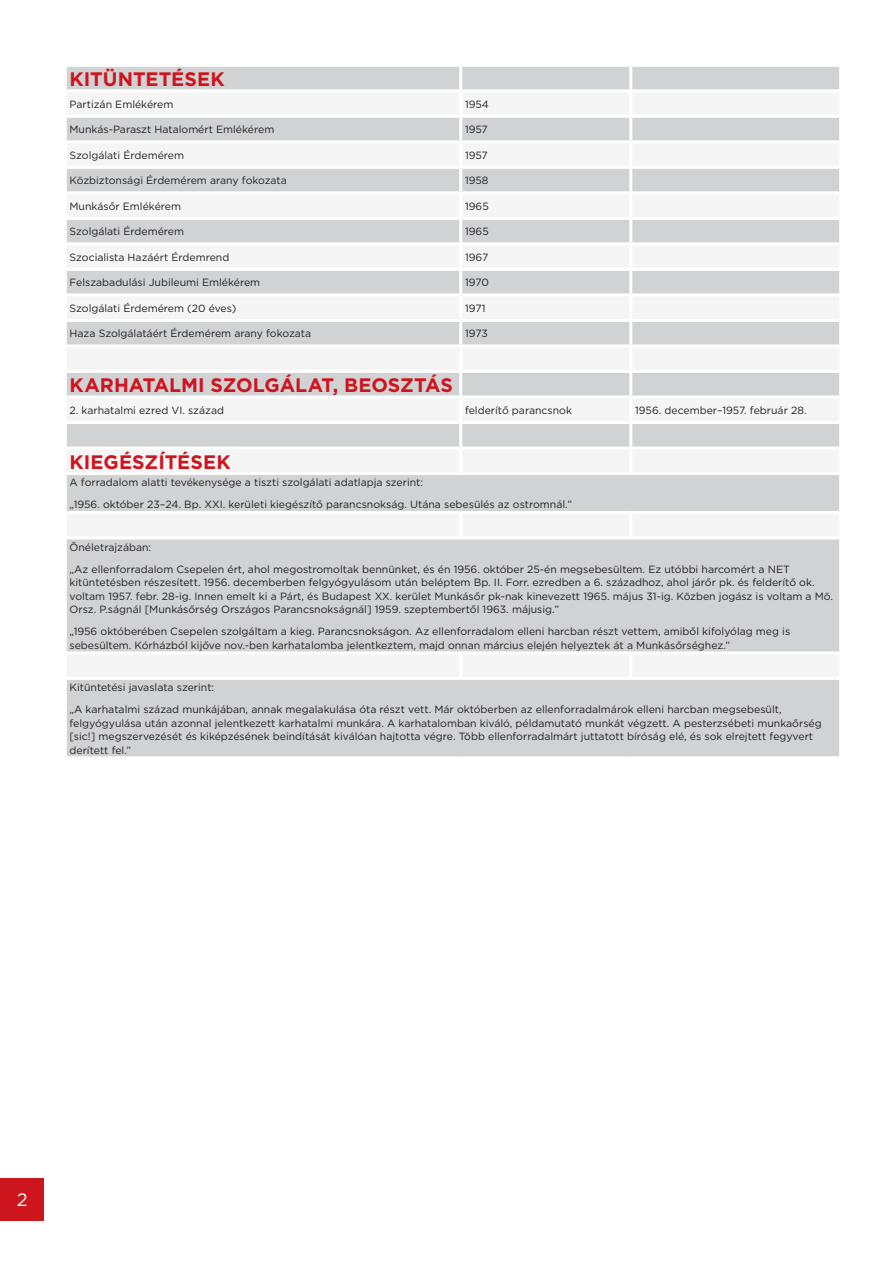
<style>
.page{position:relative;width:893px;height:1263px;background:#fff}
.page>*{position:absolute;margin:0;border:0;box-sizing:border-box;transform-origin:0 0}
.cím{font:700 19.5px "Gotham";color:#cd151d}
.t1{font:18px "Gotham";color:#fff}
.t2{font:10.5px/13.5px "Gotham";color:#231f20}
</style>
<div class="page">
<div style="left:0;top:1178px;width:44px;height:42px;background:#cd151d"></div>
<div style="left:67px;top:67px;width:772px;height:689px;background:#d1d2d4"></div>
<svg style="left:67px;top:92px;width:772px;height:585px;fill:#d1d2d4"></svg>
<hr style="left:459px;top:67px;width:3px;height:22px;background:#fff">
<hr style="left:629px;top:67px;width:3px;height:22px;background:#fff">
<hr style="left:64px;top:89px;width:397px;height:3px;background:#fff">
<hr style="left:461px;top:89px;width:170px;height:3px;background:#fff">
<hr style="left:459px;top:92px;width:3px;height:23px;background:#fff">
<hr style="left:631px;top:89px;width:208px;height:3px;background:#fff">
<hr style="left:629px;top:92px;width:3px;height:23px;background:#fff">
<hr style="left:64px;top:115px;width:397px;height:3px;background:#fff">
<hr style="left:461px;top:115px;width:170px;height:3px;background:#fff">
<hr style="left:459px;top:118px;width:3px;height:22px;background:#fff">
<hr style="left:631px;top:115px;width:208px;height:3px;background:#fff">
<hr style="left:629px;top:118px;width:3px;height:22px;background:#fff">
<hr style="left:64px;top:140px;width:397px;height:3px;background:#fff">
<hr style="left:461px;top:140px;width:170px;height:3px;background:#fff">
<hr style="left:459px;top:143px;width:3px;height:23px;background:#fff">
<hr style="left:631px;top:140px;width:208px;height:3px;background:#fff">
<hr style="left:629px;top:143px;width:3px;height:23px;background:#fff">
<hr style="left:64px;top:166px;width:397px;height:3px;background:#fff">
<hr style="left:461px;top:166px;width:170px;height:3px;background:#fff">
<hr style="left:459px;top:169px;width:3px;height:22px;background:#fff">
<hr style="left:631px;top:166px;width:208px;height:3px;background:#fff">
<hr style="left:629px;top:169px;width:3px;height:22px;background:#fff">
<hr style="left:64px;top:191px;width:397px;height:3px;background:#fff">
<hr style="left:461px;top:191px;width:170px;height:3px;background:#fff">
<hr style="left:459px;top:194px;width:3px;height:23px;background:#fff">
<hr style="left:631px;top:191px;width:208px;height:3px;background:#fff">
<hr style="left:629px;top:194px;width:3px;height:23px;background:#fff">
<hr style="left:64px;top:217px;width:397px;height:3px;background:#fff">
<hr style="left:461px;top:217px;width:170px;height:3px;background:#fff">
<hr style="left:459px;top:220px;width:3px;height:22px;background:#fff">
<hr style="left:631px;top:217px;width:208px;height:3px;background:#fff">
<hr style="left:629px;top:220px;width:3px;height:22px;background:#fff">
<hr style="left:64px;top:242px;width:397px;height:3px;background:#fff">
<hr style="left:461px;top:242px;width:170px;height:3px;background:#fff">
<hr style="left:459px;top:245px;width:3px;height:23px;background:#fff">
<hr style="left:631px;top:242px;width:208px;height:3px;background:#fff">
<hr style="left:629px;top:245px;width:3px;height:23px;background:#fff">
<hr style="left:64px;top:268px;width:397px;height:3px;background:#fff">
<hr style="left:461px;top:268px;width:170px;height:3px;background:#fff">
<hr style="left:459px;top:271px;width:3px;height:22px;background:#fff">
<hr style="left:631px;top:268px;width:208px;height:3px;background:#fff">
<hr style="left:629px;top:271px;width:3px;height:22px;background:#fff">
<hr style="left:64px;top:293px;width:397px;height:3px;background:#fff">
<hr style="left:461px;top:293px;width:170px;height:3px;background:#fff">
<hr style="left:459px;top:296px;width:3px;height:23px;background:#fff">
<hr style="left:631px;top:293px;width:208px;height:3px;background:#fff">
<hr style="left:629px;top:296px;width:3px;height:23px;background:#fff">
<hr style="left:64px;top:319px;width:397px;height:3px;background:#fff">
<hr style="left:461px;top:319px;width:170px;height:3px;background:#fff">
<hr style="left:459px;top:322px;width:3px;height:22px;background:#fff">
<hr style="left:631px;top:319px;width:208px;height:3px;background:#fff">
<hr style="left:629px;top:322px;width:3px;height:22px;background:#fff">
<hr style="left:64px;top:344px;width:397px;height:3px;background:#fff">
<hr style="left:461px;top:344px;width:170px;height:3px;background:#fff">
<hr style="left:459px;top:347px;width:3px;height:23px;background:#fff">
<hr style="left:631px;top:344px;width:208px;height:3px;background:#fff">
<hr style="left:629px;top:347px;width:3px;height:23px;background:#fff">
<hr style="left:64px;top:370px;width:397px;height:3px;background:#fff">
<hr style="left:461px;top:370px;width:170px;height:3px;background:#fff">
<hr style="left:459px;top:373px;width:3px;height:22px;background:#fff">
<hr style="left:631px;top:370px;width:208px;height:3px;background:#fff">
<hr style="left:629px;top:373px;width:3px;height:22px;background:#fff">
<hr style="left:64px;top:395px;width:397px;height:3px;background:#fff">
<hr style="left:461px;top:395px;width:170px;height:3px;background:#fff">
<hr style="left:459px;top:398px;width:3px;height:23px;background:#fff">
<hr style="left:631px;top:395px;width:208px;height:3px;background:#fff">
<hr style="left:629px;top:398px;width:3px;height:23px;background:#fff">
<hr style="left:64px;top:421px;width:397px;height:3px;background:#fff">
<hr style="left:461px;top:421px;width:170px;height:3px;background:#fff">
<hr style="left:459px;top:424px;width:3px;height:22px;background:#fff">
<hr style="left:631px;top:421px;width:208px;height:3px;background:#fff">
<hr style="left:629px;top:424px;width:3px;height:22px;background:#fff">
<hr style="left:64px;top:446px;width:397px;height:3px;background:#fff">
<hr style="left:461px;top:446px;width:170px;height:3px;background:#fff">
<hr style="left:459px;top:449px;width:3px;height:23px;background:#fff">
<hr style="left:631px;top:446px;width:208px;height:3px;background:#fff">
<hr style="left:629px;top:449px;width:3px;height:23px;background:#fff">
<hr style="left:64px;top:472px;width:397px;height:3px;background:#fff">
<hr style="left:461px;top:472px;width:170px;height:3px;background:#fff">
<hr style="left:631px;top:472px;width:208px;height:3px;background:#fff">
<hr style="left:64px;top:511px;width:397px;height:3px;background:#fff">
<hr style="left:461px;top:511px;width:170px;height:3px;background:#fff">
<hr style="left:459px;top:514px;width:3px;height:22px;background:#fff">
<hr style="left:631px;top:511px;width:208px;height:3px;background:#fff">
<hr style="left:629px;top:514px;width:3px;height:22px;background:#fff">
<hr style="left:64px;top:536px;width:397px;height:3px;background:#fff">
<hr style="left:461px;top:536px;width:170px;height:3px;background:#fff">
<hr style="left:631px;top:536px;width:208px;height:3px;background:#fff">
<hr style="left:64px;top:651px;width:397px;height:3px;background:#fff">
<hr style="left:461px;top:651px;width:170px;height:3px;background:#fff">
<hr style="left:459px;top:654px;width:3px;height:23px;background:#fff">
<hr style="left:631px;top:651px;width:208px;height:3px;background:#fff">
<hr style="left:629px;top:654px;width:3px;height:23px;background:#fff">
<hr style="left:64px;top:677px;width:397px;height:3px;background:#fff">
<hr style="left:461px;top:677px;width:170px;height:3px;background:#fff">
<hr style="left:631px;top:677px;width:208px;height:3px;background:#fff">
<p class="cím" style="left:70px;top:66px;width:157px">KITÜNTETÉSEK</p>
<p class="t2" style="left:70px;top:97px;width:105px">Partizán Emlékérem</p>
<p class="t2" style="left:465px;top:97px;width:25px">1954</p>
<p class="t2" style="left:70px;top:123px;width:206px">Munkás-Paraszt Hatalomért Emlékérem</p>
<p class="t2" style="left:465px;top:123px;width:24px">1957</p>
<p class="t2" style="left:70px;top:148px;width:116px">Szolgálati Érdemérem</p>
<p class="t2" style="left:465px;top:148px;width:24px">1957</p>
<p class="t2" style="left:70px;top:174px;width:219px">Közbiztonsági Érdemérem arany fokozata</p>
<p class="t2" style="left:465px;top:174px;width:25px">1958</p>
<p class="t2" style="left:70px;top:199px;width:113px">Munkásőr Emlékérem</p>
<p class="t2" style="left:465px;top:199px;width:25px">1965</p>
<p class="t2" style="left:70px;top:225px;width:116px">Szolgálati Érdemérem</p>
<p class="t2" style="left:465px;top:225px;width:25px">1965</p>
<p class="t2" style="left:70px;top:250px;width:161px">Szocialista Hazáért Érdemrend</p>
<p class="t2" style="left:465px;top:250px;width:25px">1967</p>
<p class="t2" style="left:70px;top:276px;width:192px">Felszabadulási Jubileumi Emlékérem</p>
<p class="t2" style="left:465px;top:276px;width:25px">1970</p>
<p class="t2" style="left:70px;top:301px;width:168px">Szolgálati Érdemérem (20 éves)</p>
<p class="t2" style="left:465px;top:301px;width:22px">1971</p>
<p class="t2" style="left:70px;top:327px;width:243px">Haza Szolgálatáért Érdemérem arany fokozata</p>
<p class="t2" style="left:465px;top:327px;width:24px">1973</p>
<p class="cím" style="left:70px;top:372px;width:385px">KARHATALMI SZOLGÁLAT, BEOSZTÁS</p>
<p class="t2" style="left:70px;top:403px;width:156px">2. karhatalmi ezred VI. század</p>
<p class="t2" style="left:465px;top:403px;width:108px">felderítő parancsnok</p>
<p class="t2" style="left:635px;top:403px;width:173px">1956. december–1957. február 28.</p>
<p class="cím" style="left:70px;top:449px;width:163px">KIEGÉSZÍTÉSEK</p>
<p class="t2" style="left:70px;top:475px;width:355px">A forradalom alatti tevékenysége a tiszti szolgálati adatlapja szerint:</p>
<p class="t2" style="left:70px;top:497px;width:504px">„1956. október 23–24. Bp. XXI. kerületi kiegészítő parancsnokság. Utána sebesülés az ostromnál.”</p>
<p class="t2" style="left:70px;top:540px;width:83px">Önéletrajzában:</p>
<p class="t2" style="left:70px;top:562px;width:765px">„Az ellenforradalom Csepelen ért, ahol megostromoltak bennünket, és én 1956. október 25-én megsebesültem. Ez utóbbi harcomért a NET kitüntetésben részesített. 1956. decemberben felgyógyulásom után beléptem Bp. II. Forr. ezredben a 6. századhoz, ahol járőr pk. és felderítő ok. voltam 1957. febr. 28-ig. Innen emelt ki a Párt, és Budapest XX. kerület Munkásőr pk-nak kinevezett 1965. május 31-ig. Közben jogász is voltam a Mö.<br>Orsz. P.ságnál [Munkásőrség Országos Parancsnokságnál] 1959. szeptembertől 1963. májusig.”</p>
<p class="t2" style="left:70px;top:624px;width:722px">„1956 októberében Csepelen szolgáltam a kieg. Parancsnokságon. Az ellenforradalom elleni harcban részt vettem, amiből kifolyólag meg is sebesültem. Kórházból kijőve nov.-ben karhatalomba jelentkeztem, majd onnan március elején helyeztek át a Munkásőrséghez.”</p>
<p class="t2" style="left:70px;top:680px;width:146px">Kitüntetési javaslata szerint:</p>
<p class="t2" style="left:70px;top:702px;width:754px">„A karhatalmi század munkájában, annak megalakulása óta részt vett. Már októberben az ellenforradalmárok elleni harcban megsebesült, felgyógyulása után azonnal jelentkezett karhatalmi munkára. A karhatalomban kiváló, példamutató munkát végzett. A pesterzsébeti munkaőrség [sic!] megszervezését és kiképzésének beindítását kiválóan hajtotta végre. Több ellenforradalmárt juttatott bíróság elé, és sok elrejtett fegyvert derített fel.”</p>
<h2 class="t1" style="left:17px;top:1188px;width:12px">2</h2>
</div>
